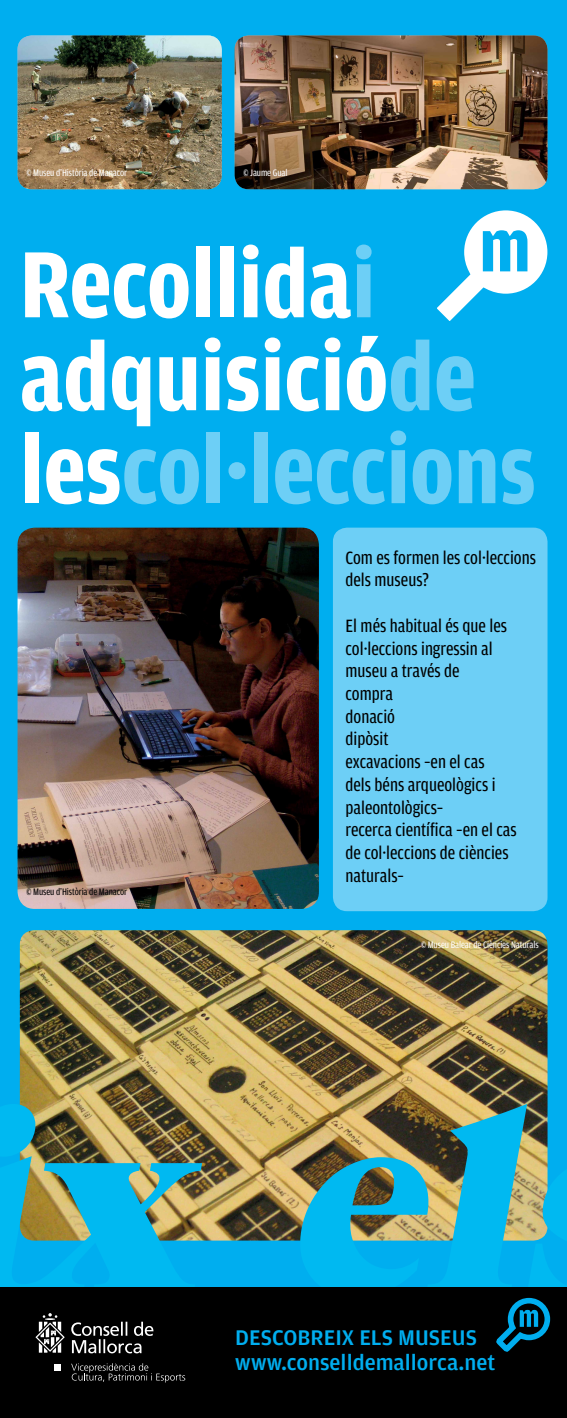
<style>
.page{position:relative;width:567px;height:1418px;background:#fff}
.page>*{position:absolute;margin:0;border:0;box-sizing:border-box;transform-origin:0 0}
.t1{font:italic 268.9px "Grouch IT Cby BT";color:#00b9f1}
.t2{font:700 99.58px/92.9px "Amplitude Cond";color:#fff}
.t3{font:500 22.5px/25px "Amplitude";color:#00aeef}
.t4{font:18.93px/22.7px "Amplitude Cond";color:#000}
.t5{font:10px "Amplitude Cond";letter-spacing:-.01em;color:#fff}
.t6{font:10px "Amplitude Cond";letter-spacing:-.01em;color:#000}
.s1{color:#6dcff6}
</style>
<div class="page">
<div style="left:0;top:0;width:567px;height:1287px;background:#00aeef"></div>
<img style="left:18px;top:527px;width:301px;height:382px">
<img style="left:18px;top:35px;width:204px;height:154px">
<img style="left:235px;top:35px;width:312px;height:154px">
<img style="left:20px;top:930px;width:527px;height:310px">
<div style="left:0;top:1287px;width:567px;height:130px;background:#000"></div>
<div style="left:54px;top:1363px;width:7px;height:7px;background:#fff"></div>
<svg style="left:35px;top:1313px;width:30px;height:39px"></svg>
<svg style="left:71px;top:1363px;width:114px;height:19px"></svg>
<svg style="left:71px;top:1321px;width:82px;height:32px"></svg>
<svg style="left:496px;top:1297px;width:55px;height:55px"></svg>
<div style="left:333px;top:527px;width:214px;height:384px;background:#6dcff6;border-radius:14px"></div>
<svg style="left:437px;top:210px;width:111px;height:111px"></svg>
<p class="t5" style="left:26px;top:167px;width:102px">© Museu d’Història de Manacor</p>
<p class="t5" style="left:243px;top:167px;width:46px">© Jaume Gual</p>
<h2 class="t2" style="left:20px;top:239px;width:518px">Recollida<span class="s1">i </span>adquisició<span class="s1">de </span>les<span class="s1">col·leccions</span></h2>
<p class="t6" style="left:26px;top:886px;width:102px">© Museu d’Història de Manacor</p>
<p class="t4" style="left:346px;top:546px;width:192px">Com es formen les col·leccions dels museus?</p>
<p class="t4" style="left:346px;top:614px;width:173px">El més habitual és que les col·leccions ingressin al museu a través de<br>compra<br>donació<br>dipòsit<br>excavacions –en el cas<br>dels béns arqueològics i paleontològics–<br>recerca científica –en el cas de col·leccions de ciències naturals–</p>
<p class="t5" style="left:421px;top:939px;width:119px">© Museu Balear de Ciències Naturals</p>
<h1 class="t1" style="left:26px;top:1032px;width:546px">x el</h1>
<p class="t3" style="left:235px;top:1324px;width:261px">Descobreix els museus www.conselldemallorca.net</p>
</div>
